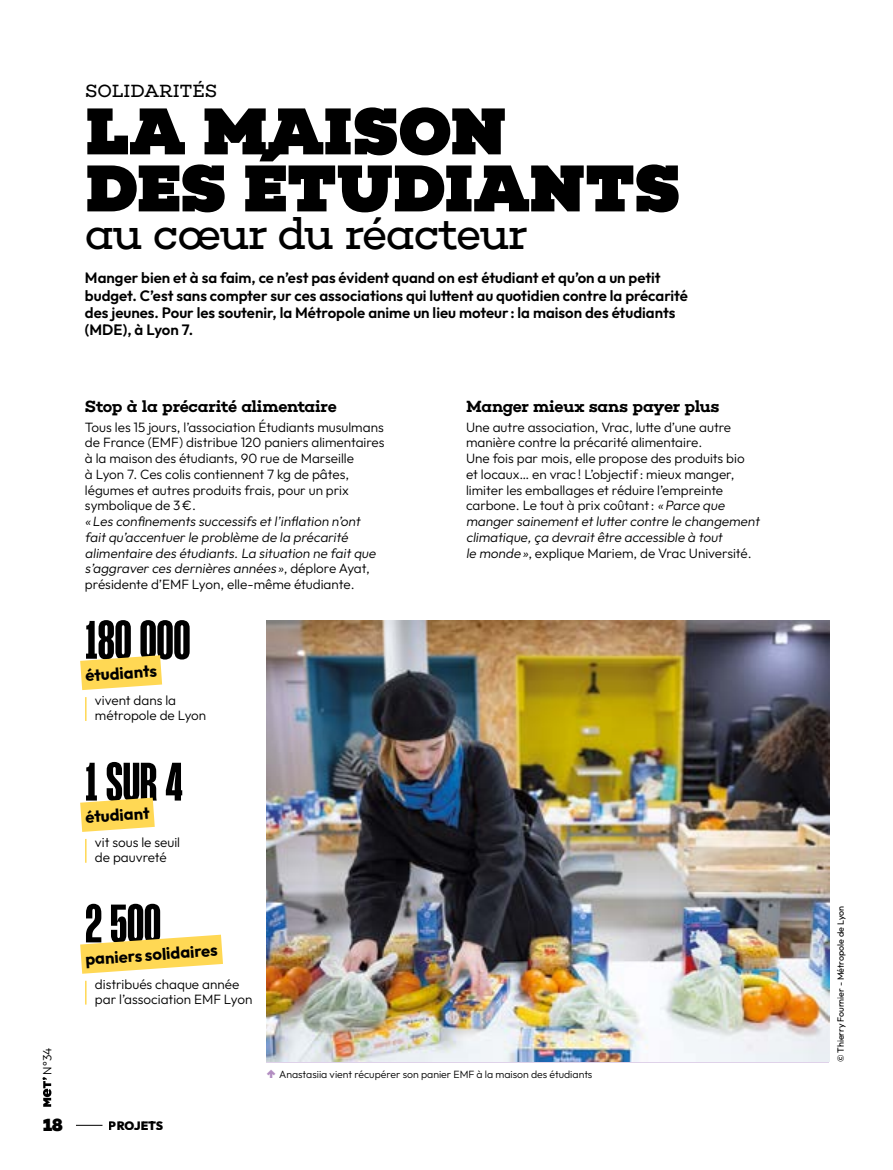
<style>
.page{position:relative;width:893px;height:1170px;background:#fff}
.page>*{position:absolute;margin:0;border:0;box-sizing:border-box;transform-origin:0 0}
.SURTITRE{font:900 67.5px/57px "Choplin";letter-spacing:.01em;color:#000}
.COURANT-_outfit{font:700 54px "Mango Grotesque";letter-spacing:-.005em;color:#000}
.TITRE_niv2{font:45px "Choplin";letter-spacing:-.04em;color:#000}
.SURTITRE-2{font:18px "Choplin";color:#000}
.t1{font:900 18px "Choplin";color:#000}
.SOUS_TITRE{font:600 16.5px "Choplin";letter-spacing:-.02em;color:#000}
.COURANT-_outfit-2{font:700 16.5px "Outfit";color:#000}
.CHAPO{font:600 15px/17.2px "Outfit";color:#000}
.COURANT-_outfit-3{font:300 13.5px/15.8px "Outfit";color:#000}
.t2{font:900 12px "Outfit";letter-spacing:-.015em;color:#000}
.t3{font:300 12px "Outfit";color:#000}
.t4{font:300 10.5px "Outfit";color:#000}
.Texte-Courant-outfit{font:9px "Outfit";color:#000}
.s1{font-family:"Choplin";font-weight:900;font-size:12px;color:#b28dc1}
</style>
<div class="page">
<svg style="left:43px;top:1077px;width:8px;height:29px"></svg>
<svg style="left:76px;top:1124px;width:26px;height:1px"></svg>
<img style="left:267px;top:621px;width:562px;height:440px">
<hr style="left:85px;top:697px;width:2px;height:23px;background:#ffd854">
<svg style="left:80px;top:655px;width:82px;height:35px"></svg>
<hr style="left:85px;top:838px;width:2px;height:24px;background:#ffd854">
<svg style="left:80px;top:797px;width:75px;height:34px"></svg>
<hr style="left:85px;top:980px;width:2px;height:24px;background:#ffd854">
<svg style="left:80px;top:934px;width:143px;height:39px"></svg>
<p class="SURTITRE-2" style="left:85px;top:81px;width:134px">SOLIDARITÉS</p>
<p class="SURTITRE" style="left:85px;top:102px;width:596px">LA MAISON<br>DES ÉTUDIANTS</p>
<p class="TITRE_niv2" style="left:85px;top:207px;width:444px">au cœur du réacteur</p>
<p class="CHAPO" style="left:85px;top:269px;width:605px">Manger bien et à sa faim, ce n’est pas évident quand on est étudiant et qu’on a un petit budget. C’est sans compter sur ces associations qui luttent au quotidien contre la précarité des jeunes. Pour les soutenir, la Métropole anime un lieu moteur : la maison des étudiants (MDE), à Lyon 7.</p>
<p class="t3" style="left:40px;top:1074px;width:28px;rotate:-90deg">N°34</p>
<h3 class="t1" style="left:43px;top:1113px;width:22px">18</h3>
<p class="SOUS_TITRE" style="left:85px;top:396px;width:253px">Stop à la précarité alimentaire</p>
<p class="COURANT-_outfit-3" style="left:85px;top:419px;width:301px">Tous les 15 jours, l’association Étudiants musulmans de France (EMF) distribue 120 paniers alimentaires à la maison des étudiants, 90 rue de Marseille<br>à Lyon 7. Ces colis contiennent 7 kg de pâtes, légumes et autres produits frais, pour un prix symbolique de 3€.</p>
<p class="COURANT-_outfit-3" style="left:85px;top:513px;width:294px">«Les confinements successifs et l’inflation n’ont fait qu’accentuer le problème de la précarité alimentaire des étudiants.La situation ne fait que s’aggraver ces dernières années », d é p l o re Ayat, présidente d’EMF Lyon, elle-même étudiante.</p>
<p class="COURANT-_outfit" style="left:85px;top:615px;width:107px">180 000</p>
<p class="COURANT-_outfit-2" style="left:85px;top:666px;width:73px;rotate:-4deg">étudiants</p>
<p class="COURANT-_outfit-3" style="left:95px;top:692px;width:113px;line-height:15px">vivent dans la métropole de Lyon</p>
<p class="COURANT-_outfit" style="left:85px;top:757px;width:100px">1 SUR 4</p>
<p class="COURANT-_outfit-2" style="left:85px;top:807px;width:66px;rotate:-4deg">étudiant</p>
<p class="COURANT-_outfit-3" style="left:95px;top:834px;width:87px;line-height:15px">vit sous le seuil de pauvreté</p>
<p class="COURANT-_outfit" style="left:85px;top:899px;width:77px">2500</p>
<p class="COURANT-_outfit-2" style="left:85px;top:949px;width:134px;rotate:-4deg">paniers solidaires</p>
<p class="COURANT-_outfit-3" style="left:95px;top:976px;width:159px;line-height:15px">distribués chaque année par l’association EMF Lyon</p>
<p class="SOUS_TITRE" style="left:466px;top:396px;width:255px">Manger mieux sans payer plus</p>
<p class="COURANT-_outfit-3" style="left:466px;top:419px;width:297px">Une autre association, Vrac, lutte d’une autre manière contre la précarité alimentaire.<br>Une fois par mois, elle propose des produits bio<br>et locaux… en vrac ! L’objectif: mieux manger, limiter les emballages et réduire l’empreinte carbone. Le tout à prix coûtant: «Parce que manger sainement et lutter contre le changement climatique,ça devrait être accessible à tout<br>le monde», explique Mariem, de Vrac Université.</p>
<p class="t2" style="left:109px;top:1118px;width:56px">PROJETS</p>
<p class="t4" style="left:267px;top:1068px;width:327px"><span class="s1">↑</span> Anastasiia vient récupérer son panier EMF à la maison des étudiants</p>
<p class="Texte-Courant-outfit" style="left:836px;top:1062px;width:158px;rotate:-90deg">© Thierry Fournier - Métropole de Lyon</p>
</div>
